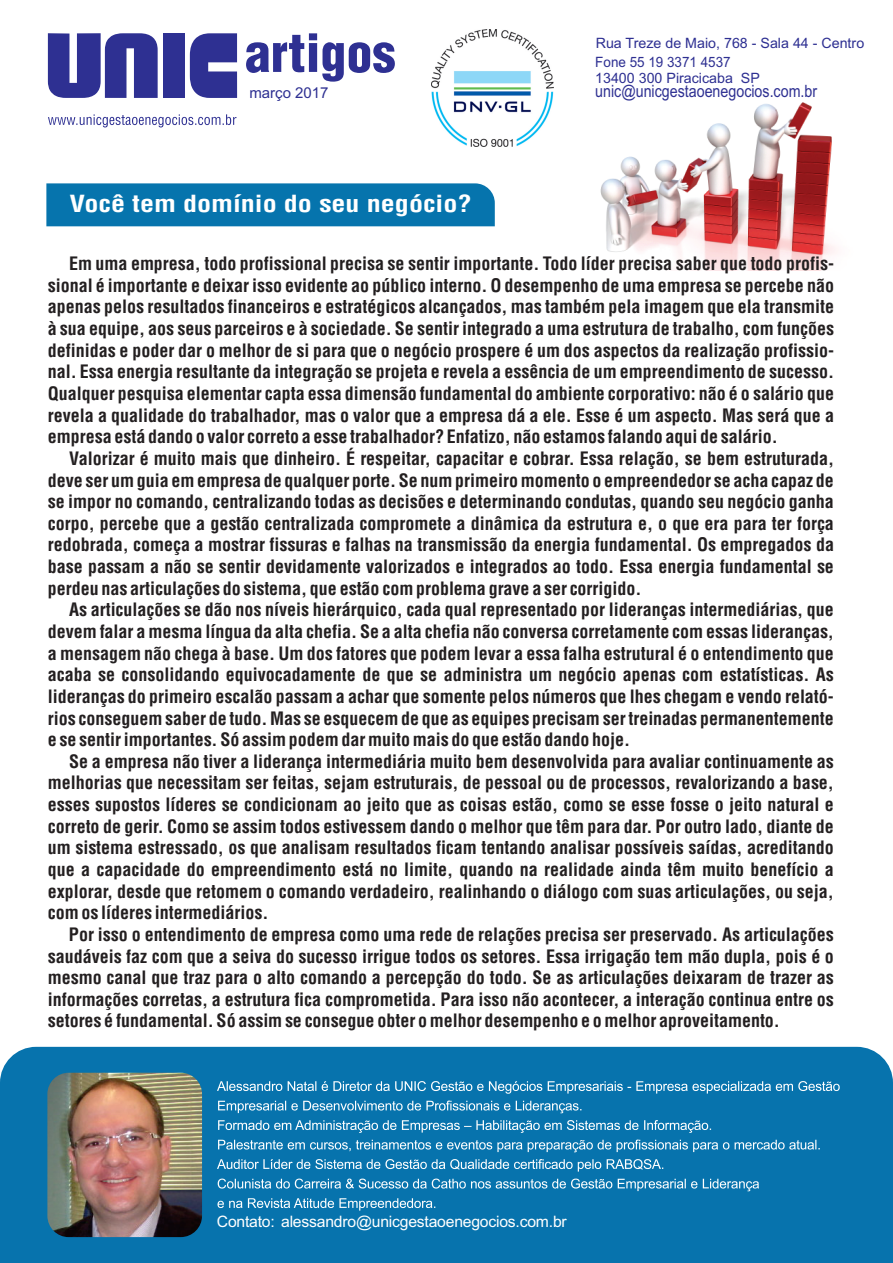
<style>
.page{position:relative;width:893px;height:1263px;background:#fff}
.page>*{position:absolute;margin:0;border:0;box-sizing:border-box;transform-origin:0 0}
.t1{font:22.95px "Switzerland Condensed";color:#fff;scale:1.23 1}
.t2{font:18px/21.6px "Switzerland Condensed";color:#231f20;text-align:justify}
.t3{font:16.95px "Arial";color:#2e3092;scale:.84 1}
.t4{font:15.75px "Arial";letter-spacing:-.015em;color:#fff}
.t5{font:15px "Arial";color:#2e3092}
.t6{font:14.25px "Arial";color:#2e3092}
.t7{font:14.25px "Arial";color:#2e3092;scale:.94 1}
</style>
<div class="page">
<img style="left:600px;top:102px;width:235px;height:169px">
<div style="left:0;top:1047px;width:893px;height:216px;background:#0773ad"></div>
<svg style="left:217px;top:1081px;width:623px;height:13px"></svg>
<svg style="left:218px;top:1100px;width:602px;height:52px"></svg>
<svg style="left:217px;top:1159px;width:446px;height:12px"></svg>
<svg style="left:217px;top:1178px;width:542px;height:32px"></svg>
<img style="left:47px;top:1073px;width:155px;height:164px;border-radius:21px">
<svg style="left:48px;top:114px;width:188px;height:13px"></svg>
<svg style="left:48px;top:33px;width:110px;height:65px"></svg>
<svg style="left:190px;top:33px;width:47px;height:65px"></svg>
<div style="left:164px;top:33px;width:21px;height:65px;background:#2e3092"></div>
<svg style="left:246px;top:33px;width:149px;height:49px"></svg>
<img style="left:432px;top:29px;width:122px;height:117px">
<div style="left:46px;top:183px;width:449px;height:43px;background:#0674ad"></div>
<p class="t5" style="left:249px;top:87px;width:81px">março 2017</p>
<p class="t1" style="left:69px;top:190px;width:328px">Você tem domínio do seu negócio?</p>
<p class="t6" style="left:596px;top:38px;width:270px">Rua Treze de Maio, 768 - Sala 44 - Centro</p>
<p class="t6" style="left:595px;top:72px;width:166px">13400 300 Piracicaba SP</p>
<p class="t7" style="left:595px;top:56px;width:146px">Fone 55 19 3371 4537</p>
<p class="t3" style="left:595px;top:85px;width:266px">unic@unicgestaoenegocios.com.br</p>
<p class="t2" style="left:48px;top:255px;width:788px;text-indent:21px">Em uma empresa, todo profissional precisa se sentir importante. Todo líder precisa saber que todo profis&shy;sional é importante e deixar isso evidente ao público interno. O desempenho de uma empresa se percebe não apenas pelos resultados financeiros e estratégicos alcançados, mas também pela imagem que ela transmite à sua equipe, aos seus parceiros e à sociedade. Se sentir integrado a uma estrutura de trabalho, com funções definidas e poder dar o melhor de si para que o negócio prospere é um dos aspectos da realização profissio&shy;nal. Essa energia resultante da integração se projeta e revela a essência de um empreendimento de sucesso.<br>Qualquer pesquisa elementar capta essa dimensão fundamental do ambiente corporativo: não é o salário que revela a qualidade do trabalhador, mas o valor que a empresa dá a ele. Esse é um aspecto. Mas será que a empresa está dando o valor correto a esse trabalhador? Enfatizo, não estamos falando aqui de salário.</p>
<p class="t2" style="left:48px;top:450px;width:788px;text-indent:21px">Valorizar é muito mais que dinheiro. É respeitar, capacitar e cobrar. Essa relação, se bem estruturada, deve ser um guia em empresa de qualquer porte. Se num primeiro momento o empreendedor se acha capaz de se impor no comando, centralizando todas as decisões e determinando condutas, quando seu negócio ganha corpo, percebe que a gestão centralizada compromete a dinâmica da estrutura e, o que era para ter força redobrada, começa a mostrar fissuras e falhas na transmissão da energia fundamental. Os empregados da base passam a não se sentir devidamente valorizados e integrados ao todo. Essa energia fundamental se perdeu nas articulações do sistema, que estão com problema grave a ser corrigido.</p>
<p class="t2" style="left:48px;top:601px;width:788px;text-indent:21px">As articulações se dão nos níveis hierárquico, cada qual representado por lideranças intermediárias, que devem falar a mesma língua da alta chefia. Se a alta chefia não conversa corretamente com essas lideranças, a mensagem não chega à base. Um dos fatores que podem levar a essa falha estrutural é o entendimento que acaba se consolidando equivocadamente de que se administra um negócio apenas com estatísticas. As lideranças do primeiro escalão passam a achar que somente pelos números que lhes chegam e vendo relató&shy;rios conseguem saber de tudo. Mas se esquecem de que as equipes precisam ser treinadas permanentemente e se sentir importantes. Só assim podem dar muito mais do que estão dando hoje.</p>
<p class="t2" style="left:48px;top:753px;width:788px;text-indent:21px">Se a empresa não tiver a liderança intermediária muito bem desenvolvida para avaliar continuamente as melhorias que necessitam ser feitas, sejam estruturais, de pessoal ou de processos, revalorizando a base, esses supostos líderes se condicionam ao jeito que as coisas estão, como se esse fosse o jeito natural e correto de gerir. Como se assim todos estivessem dando o melhor que têm para dar. Por outro lado, diante de um sistema estressado, os que analisam resultados ficam tentando analisar possíveis saídas, acreditando que a capacidade do empreendimento está no limite, quando na realidade ainda têm muito benefício a explorar, desde que retomem o comando verdadeiro, realinhando o diálogo com suas articulações, ou seja, com os líderes intermediários.</p>
<p class="t2" style="left:48px;top:926px;width:788px;text-indent:21px">Por isso o entendimento de empresa como uma rede de relações precisa ser preservado. As articulações saudáveis faz com que a seiva do sucesso irrigue todos os setores. Essa irrigação tem mão dupla, pois é o mesmo canal que traz para o alto comando a percepção do todo. Se as articulações deixaram de trazer as informações corretas, a estrutura fica comprometida. Para isso não acontecer, a interação continua entre os setores é fundamental. Só assim se consegue obter o melhor desempenho e o melhor aproveitamento.</p>
<p class="t4" style="left:217px;top:1216px;width:351px">Contato: alessandro@unicgestaoenegocios.com.br</p>
</div>
